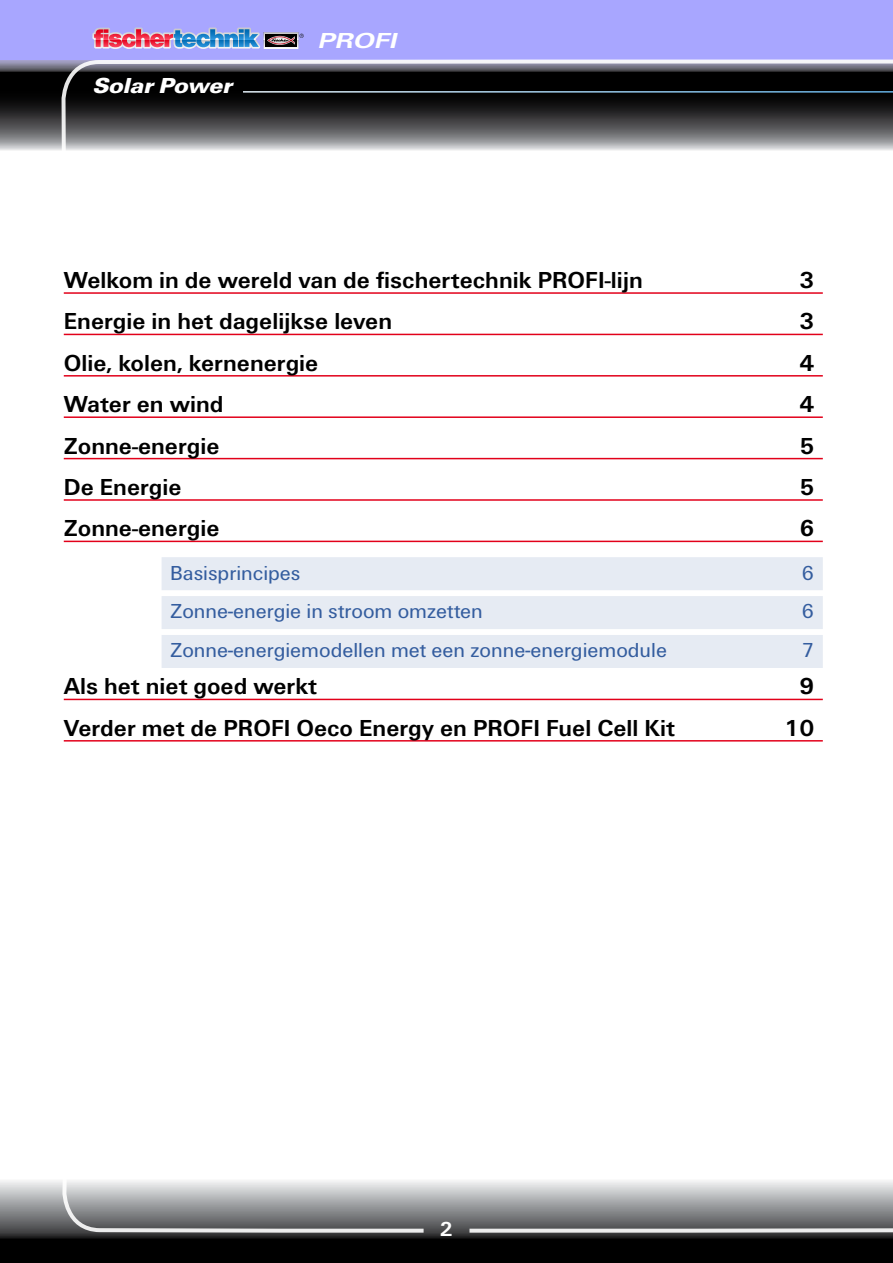
<style>
.page{position:relative;width:893px;height:1263px;background:#fff}
.page>*{position:absolute;margin:0;border:0;box-sizing:border-box;transform-origin:0 0}
.t1{font:700 24px "Fi We";color:#000}
.t2{font:italic 900 22.5px "Fi We";color:#fff;scale:1.1 1}
.t3{font:italic 700 22.5px "Fi We";color:#fff;scale:1.3 1}
.t4{font:21px "Fi We";color:#345d9f}
.t5{font:700 21px "Fi We";color:#fff}
</style>
<div class="page">
<svg style="left:0;top:1181px;width:893px;height:82px;background:#212222"></svg>
<svg style="left:0;top:60px;width:60px;height:90px;background:#424145"></svg>
<div style="left:0;top:0;width:893px;height:60px;background:#a8a6ff"></div>
<svg style="left:298px;top:34px;width:6px;height:12px"></svg>
<svg style="left:92px;top:28px;width:168px;height:21px"></svg>
<svg style="left:264px;top:32px;width:34px;height:17px"></svg>
<svg style="left:60px;top:59px;width:833px;height:91px;background:#48484c"></svg>
<hr style="left:243px;top:91px;width:650px;height:2px;background:#fff">
<svg style="left:60px;top:1181px;width:368px;height:63px;background:#8a8b8d"></svg>
<svg style="left:465px;top:1181px;width:428px;height:63px;background:#8a8b8d"></svg>
<hr style="left:64px;top:292px;width:759px;height:2px;background:#e2001a">
<hr style="left:64px;top:334px;width:759px;height:1px;background:#e2001a">
<hr style="left:64px;top:375px;width:759px;height:2px;background:#e2001a">
<hr style="left:64px;top:416px;width:759px;height:2px;background:#e2001a">
<hr style="left:64px;top:458px;width:759px;height:1px;background:#e2001a">
<hr style="left:64px;top:499px;width:759px;height:2px;background:#e2001a">
<hr style="left:64px;top:541px;width:759px;height:1px;background:#e2001a">
<div style="left:162px;top:557px;width:661px;height:33px;background:#e6ebf3"></div>
<div style="left:162px;top:596px;width:661px;height:33px;background:#e6ebf3"></div>
<div style="left:162px;top:635px;width:661px;height:33px;background:#e6ebf3"></div>
<hr style="left:64px;top:699px;width:759px;height:1px;background:#e2001a">
<hr style="left:64px;top:740px;width:759px;height:1px;background:#e2001a">
<p class="t2" style="left:92px;top:73px;width:134px">SolarPower</p>
<p class="t3" style="left:317px;top:28px;width:67px">PROFI</p>
<p class="t1" style="left:64px;top:267px;width:580px">Welkom in de wereld van de fischertechnik PROFI-lijn</p>
<p class="t1" style="left:799px;top:267px;width:16px">3</p>
<p class="t1" style="left:64px;top:308px;width:330px">Energie in het dagelijkse leven</p>
<p class="t1" style="left:799px;top:308px;width:16px">3</p>
<p class="t1" style="left:64px;top:349px;width:256px">Olie, kolen, kernenergie</p>
<p class="t1" style="left:799px;top:349px;width:16px">4</p>
<p class="t1" style="left:64px;top:391px;width:161px">Water en wind</p>
<p class="t1" style="left:799px;top:391px;width:16px">4</p>
<p class="t1" style="left:64px;top:432px;width:157px">Zonne-energie</p>
<p class="t1" style="left:799px;top:432px;width:16px">5</p>
<p class="t1" style="left:64px;top:473px;width:119px">De Energie</p>
<p class="t1" style="left:799px;top:473px;width:16px">5</p>
<p class="t1" style="left:64px;top:515px;width:157px">Zonne-energie</p>
<p class="t1" style="left:799px;top:515px;width:16px">6</p>
<p class="t4" style="left:170px;top:561px;width:132px">Basisprincipes</p>
<p class="t4" style="left:801px;top:561px;width:14px">6</p>
<p class="t4" style="left:170px;top:600px;width:314px">Zonne-energie in stroom omzetten</p>
<p class="t4" style="left:801px;top:600px;width:14px">6</p>
<p class="t4" style="left:170px;top:639px;width:498px">Zonne-energiemodellen met een zonne-energiemodule</p>
<p class="t4" style="left:801px;top:639px;width:14px">7</p>
<p class="t1" style="left:64px;top:673px;width:255px">Als het niet goed werkt</p>
<p class="t1" style="left:799px;top:673px;width:16px">9</p>
<p class="t1" style="left:64px;top:714px;width:613px">Verder met de PROFI Oeco Energy en PROFI Fuel Cell Kit</p>
<p class="t1" style="left:784px;top:714px;width:31px">10</p>
<p class="t5" style="left:440px;top:1217px;width:15px">2</p>
</div>
